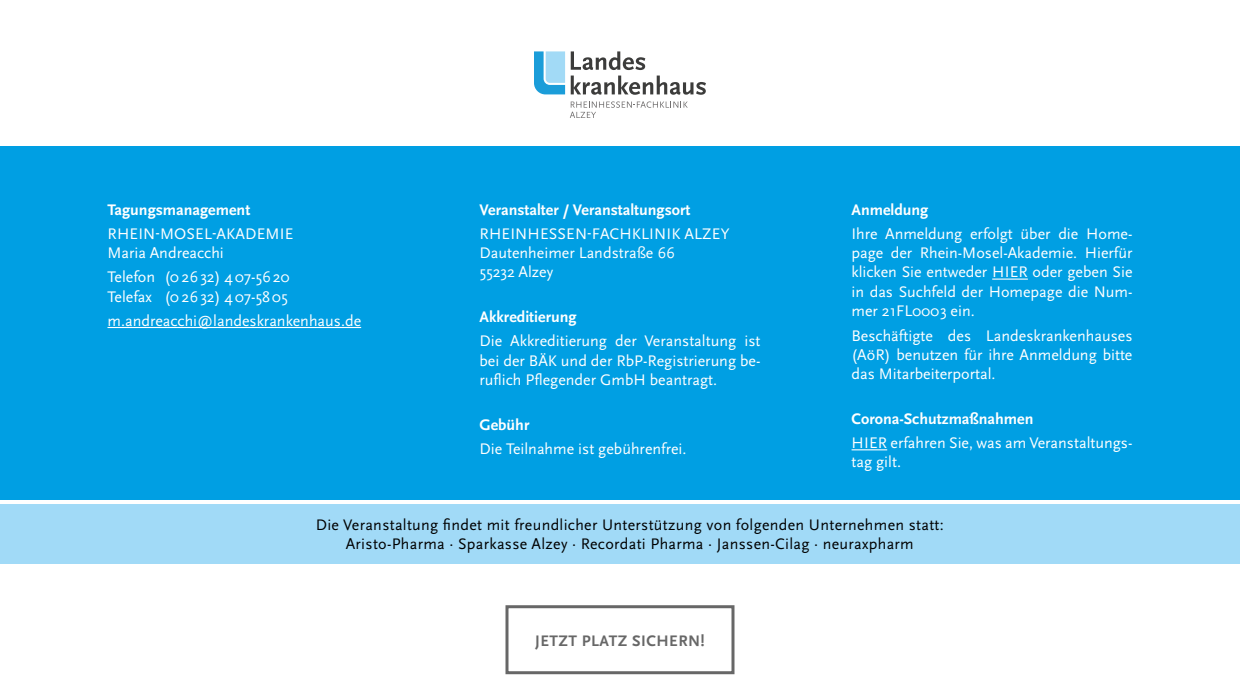
<style>
.page{position:relative;width:1240px;height:698px;background:#fff}
.page>*{position:absolute;margin:0;border:0;box-sizing:border-box;transform-origin:0 0}
.t1{font:16px/19.2px "Scala Sans OT";color:#fff}
.t2{font:700 16px "Scala Sans OT";color:#fff}
.t3{font:15.9px/19.1px "Scala Sans OT";letter-spacing:.02em;color:#000;text-align:center}
.t4{font:700 15.9px "Scala Sans OT";letter-spacing:.03em;color:#676767}
</style>
<div class="page">
<div style="left:506px;top:605px;width:228px;height:69px;border:3px solid #676767"></div>
<div style="left:0;top:504px;width:1240px;height:60px;background:#a1daf7"></div>
<div style="left:0;top:146px;width:1240px;height:353px;background:#009fe3"></div>
<hr style="left:108px;top:327px;width:253px;height:1px;background:#fff">
<hr style="left:992px;top:279px;width:36px;height:1px;background:#fff">
<hr style="left:852px;top:449px;width:35px;height:1px;background:#fff">
<svg style="left:571px;top:76px;width:135px;height:19px"></svg>
<svg style="left:571px;top:51px;width:74px;height:19px"></svg>
<svg style="left:570px;top:101px;width:118px;height:17px"></svg>
<svg style="left:534px;top:51px;width:31px;height:43px"></svg>
<p class="t2" style="left:108px;top:201px;width:144px">Tagungsmanagement</p>
<p class="t1" style="left:108px;top:224px;width:187px">RHEIN-MOSEL-AKADEMIE<br>Maria Andreacchi</p>
<p class="t1" style="left:108px;top:268px;width:184px">Telefon (02632) 4 07-5620<br>Telefax (02632) 4 07-5805</p>
<p class="t1" style="left:108px;top:311px;width:255px">m.andreacchi@landeskrankenhaus.de</p>
<p class="t2" style="left:480px;top:201px;width:213px">Veranstalter / Veranstaltungsort</p>
<p class="t1" style="left:480px;top:224px;width:252px">RHEINHESSEN-FACHKLINIK ALZEY<br>Dautenheimer Landstraße 66<br>55232 Alzey</p>
<p class="t2" style="left:480px;top:308px;width:99px">Akkreditierung</p>
<p class="t1" style="left:480px;top:332px;width:283px;text-align:justify">Die Akkreditierung der Veranstaltung ist bei der BÄK und der RbP-Registrierung be&shy;ruflich Pflegender GmbH beantragt.</p>
<p class="t2" style="left:480px;top:415px;width:51px">Gebühr</p>
<p class="t1" style="left:480px;top:439px;width:209px">Die Teilnahme ist gebührenfrei.</p>
<p class="t2" style="left:852px;top:201px;width:78px">Anmeldung</p>
<p class="t1" style="left:852px;top:224px;width:283px;text-align:justify">Ihre Anmeldung erfolgt über die Home&shy;page der Rhein-Mosel-Akademie. Hierfür klicken Sie entweder HIER oder geben Sie in das Suchfeld der Homepage die Num&shy;mer 21FL0003 ein.</p>
<p class="t1" style="left:852px;top:326px;width:283px;text-align:justify">Beschäftigte des Landeskrankenhauses (AöR) benutzen für ihre Anmeldung bitte das Mitarbeiterportal.</p>
<p class="t2" style="left:852px;top:410px;width:183px">Corona-Schutzmaßnahmen</p>
<p class="t1" style="left:852px;top:434px;width:282px">HIER erfahren Sie, was am Veranstaltungs&shy;tag gilt.</p>
<p class="t3" style="left:316px;top:516px;width:630px">Die Veranstaltung findet mit freundlicher Unterstützung von folgenden Unternehmen statt:<br>Aristo-Pharma · Sparkasse Alzey · Recordati Pharma · Janssen-Cilag · neuraxpharm</p>
<p class="t4" style="left:535px;top:632px;width:171px">JETZT PLATZ SICHERN!</p>
</div>
